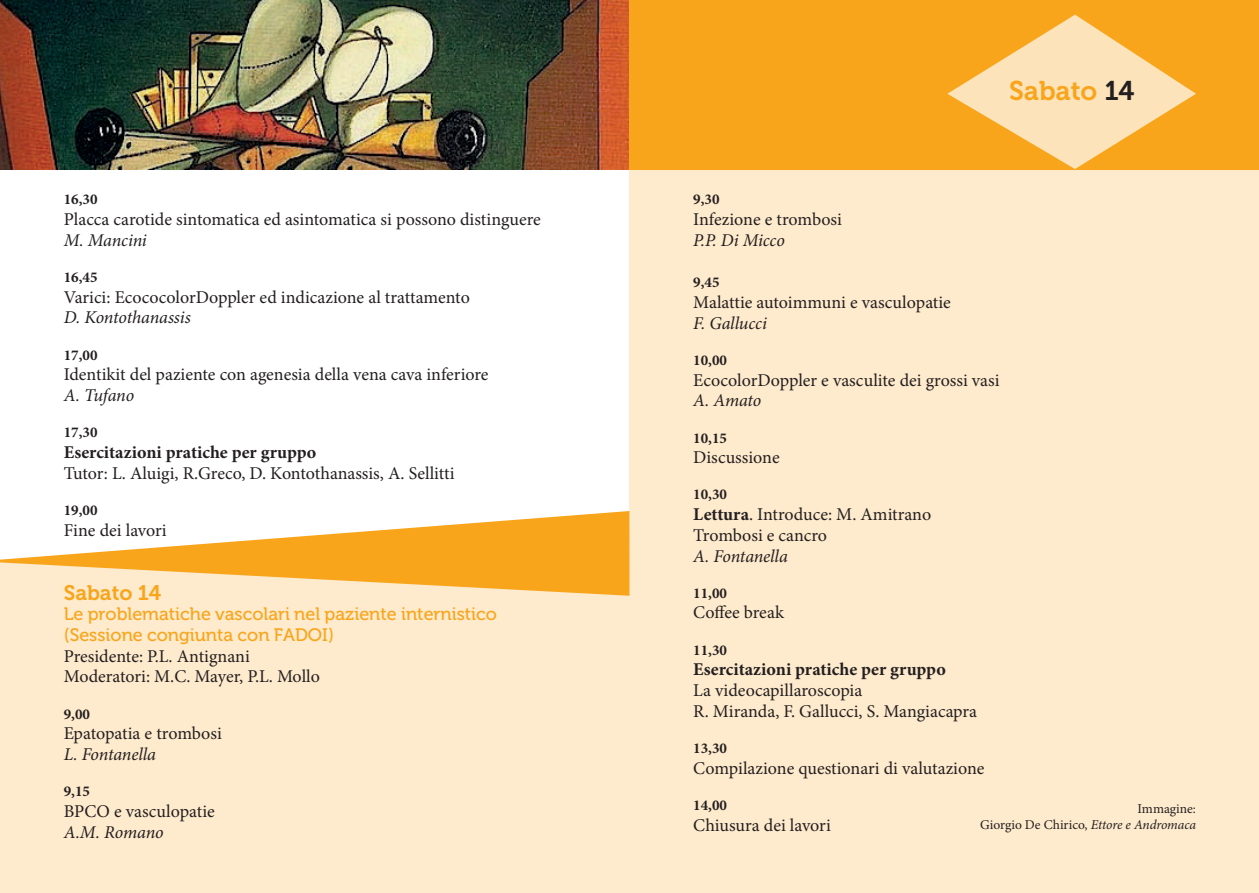
<style>
.page{position:relative;width:1259px;height:893px;background:#fff}
.page>*{position:absolute;margin:0;border:0;box-sizing:border-box;transform-origin:0 0}
.t1{font:27px "Museo 700";color:#f9a51b}
.t2{font:21px "Museo 700";color:#f9a51b}
.t3{font:18px/20.7px "Minion Pro";color:#231f20}
.t4{font:italic 18px "Minion Pro";letter-spacing:-.01em;color:#231f20}
.t5{font:18px/20.7px "Museo";color:#f9a51b}
.t6{font:700 18px "Minion Pro";color:#231f20}
.t7{font:700 15px "Minion Pro";color:#231f20}
.t8{font:13.5px/16.2px "Minion Pro";color:#231f20;text-align:right}
.s1{color:#231f20}
.s2{font-weight:700}
.s3{font-style:italic}
</style>
<div class="page">
<div style="left:629px;top:169px;width:630px;height:724px;background:#feeacc"></div>
<div style="left:0;top:561px;width:629px;height:332px;background:#feeacc"></div>
<div style="left:629px;top:0;width:630px;height:169px;background:#f9a51b"></div>
<img style="left:0;top:0;width:629px;height:169px">
<svg style="left:947px;top:15px;width:249px;height:154px"></svg>
<svg style="left:0;top:511px;width:629px;height:85px;fill:#f9a51b"></svg>
<p class="t7" style="left:64px;top:189px;width:35px">16,30</p>
<p class="t3" style="left:64px;top:209px;width:478px">Placca carotide sintomatica ed asintomatica si possono distinguere</p>
<p class="t4" style="left:64px;top:228px;width:85px">M. Mancini</p>
<p class="t7" style="left:64px;top:267px;width:35px">16,45</p>
<p class="t3" style="left:64px;top:287px;width:407px">Varici: EcococolorDoppler ed indicazione al trattamento</p>
<p class="t4" style="left:64px;top:305px;width:129px">D. Kontothanassis</p>
<p class="t7" style="left:64px;top:344px;width:35px">17,00</p>
<p class="t3" style="left:64px;top:364px;width:426px">Identikit del paziente con agenesia della vena cava inferiore</p>
<p class="t4" style="left:64px;top:383px;width:72px">A. Tufano</p>
<p class="t7" style="left:64px;top:422px;width:35px">17,30</p>
<p class="t6" style="left:64px;top:440px;width:254px">Esercitazioni pratiche per gruppo</p>
<p class="t3" style="left:64px;top:463px;width:392px">Tutor: L. Aluigi, R.Greco, D. Kontothanassis, A. Sellitti</p>
<p class="t7" style="left:64px;top:500px;width:35px">19,00</p>
<p class="t3" style="left:64px;top:520px;width:104px">Fine dei lavori</p>
<p class="t2" style="left:64px;top:581px;width:99px">Sabato 14</p>
<p class="t5" style="left:64px;top:604px;width:435px">Le problematiche vascolari nel paziente internistico (Sessione congiunta con FADOI)</p>
<p class="t3" style="left:64px;top:646px;width:258px">Presidente: P.L. Antignani<br>Moderatori: M.C. Mayer, P.L. Mollo</p>
<p class="t7" style="left:64px;top:703px;width:28px">9,00</p>
<p class="t3" style="left:64px;top:723px;width:160px">Epatopatia e trombosi</p>
<p class="t4" style="left:64px;top:742px;width:94px">L. Fontanella</p>
<p class="t7" style="left:64px;top:781px;width:28px">9,15</p>
<p class="t3" style="left:64px;top:801px;width:152px">BPCO e vasculopatie</p>
<p class="t4" style="left:64px;top:819px;width:101px">A.M. Romano</p>
<h1 class="t1" style="left:1009px;top:75px;width:127px">Sabato <span class="s1">14</span></h1>
<p class="t7" style="left:693px;top:189px;width:28px">9,30</p>
<p class="t3" style="left:693px;top:209px;width:150px">Infezione e trombosi</p>
<p class="t4" style="left:693px;top:228px;width:93px">P.P. Di Micco</p>
<p class="t7" style="left:693px;top:272px;width:28px">9,45</p>
<p class="t3" style="left:693px;top:292px;width:259px">Malattie autoimmuni e vasculopatie</p>
<p class="t4" style="left:693px;top:311px;width:75px">F. Gallucci</p>
<p class="t7" style="left:693px;top:349px;width:35px">10,00</p>
<p class="t3" style="left:693px;top:370px;width:308px">EcocolorDoppler e vasculite dei grossi vasi</p>
<p class="t4" style="left:693px;top:388px;width:69px">A. Amato</p>
<p class="t7" style="left:693px;top:427px;width:35px">10,15</p>
<p class="t3" style="left:693px;top:447px;width:88px">Discussione</p>
<p class="t7" style="left:693px;top:484px;width:35px">10,30</p>
<p class="t3" style="left:693px;top:504px;width:239px"><span class="s2">Lettura</span>. Introduce: M. Amitrano<br>Trombosi e cancro</p>
<p class="t4" style="left:693px;top:543px;width:96px">A. Fontanella</p>
<p class="t7" style="left:693px;top:582px;width:35px">11,00</p>
<p class="t3" style="left:693px;top:602px;width:92px">Coffee break</p>
<p class="t7" style="left:693px;top:639px;width:35px">11,30</p>
<p class="t6" style="left:693px;top:657px;width:254px">Esercitazioni pratiche per gruppo</p>
<p class="t3" style="left:693px;top:680px;width:285px">La videocapillaroscopia<br>R. Miranda, F. Gallucci, S. Mangiacapra</p>
<p class="t7" style="left:693px;top:738px;width:35px">13,30</p>
<p class="t3" style="left:693px;top:758px;width:293px">Compilazione questionari di valutazione</p>
<p class="t7" style="left:693px;top:795px;width:35px">14,00</p>
<p class="t3" style="left:693px;top:815px;width:139px">Chiusura dei lavori</p>
<p class="t8" style="left:980px;top:800px;width:217px">Immagine:<br>Giorgio De Chirico, <span class="s3">Ettore e Andromaca</span></p>
</div>
